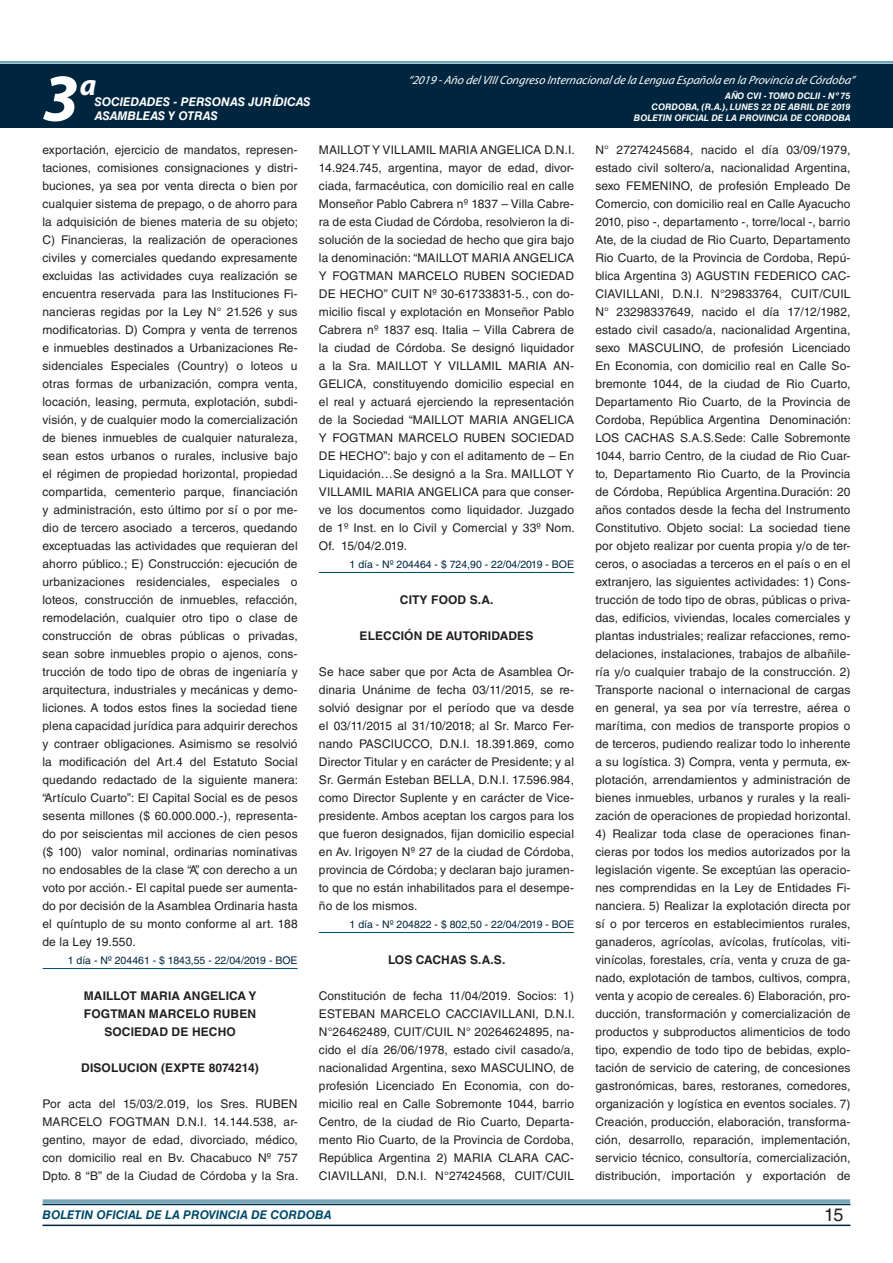
<style>
.page{position:relative;width:893px;height:1263px;background:#fff}
.page>*{position:absolute;margin:0;border:0;box-sizing:border-box;transform-origin:0 0}
.t1{font:italic 700 67.5px "Myriad Pro";color:#fff}
.t2{font:italic 700 30px "Myriad Pro";color:#fff}
.t3{font:18px "Helvetica LT Std";color:#231f20}
.t4{font:12px/18px "Helvetica LT Std";letter-spacing:.01em;color:#231f20;text-align:justify}
.t5{font:700 12px/18px "Helvetica LT Std";letter-spacing:.01em;color:#231f20;text-align:center}
.t6{font:italic 12px "Myriad Pro";color:#fff}
.t7{font:italic 700 12px "Helvetica LT Std";color:#fff}
.t8{font:italic 700 12px "Helvetica LT Std";color:#004b6c}
.t9{font:700 12px "Helvetica LT Std";letter-spacing:-.015em;color:#231f20}
.t10{font:10.5px "Helvetica LT Std";color:#00263f}
.t11{font:italic 700 9px/10.8px "Helvetica LT Std";color:#fff;text-align:right}
</style>
<div class="page">
<div style="left:0;top:61px;width:893px;height:6px;background:#fff;opacity:.75"></div>
<div style="left:0;top:64px;width:893px;height:64px;background:#00263f"></div>
<hr style="left:43px;top:1224px;width:807px;height:2px;background:#00263f">
<div style="left:42px;top:1198px;width:809px;height:8px;background:#fff;opacity:.75"></div>
<hr style="left:43px;top:968px;width:255px;height:1px;background:#004b6c">
<hr style="left:319px;top:572px;width:255px;height:1px;background:#004b6c">
<hr style="left:319px;top:932px;width:255px;height:1px;background:#004b6c">
<h2 class="t2" style="left:80px;top:66px;width:18px">a</h2>
<p class="t6" style="left:408px;top:72px;width:448px">“2019 -Año delVIIICongreso Internacionalde la Lengua Esp añola en la Provincia de Córdoba”</p>
<h1 class="t1" style="left:43px;top:54px;width:38px">3</h1>
<p class="t11" style="left:634px;top:91px;width:218px">AÑO CVI - TOMO DCLII - Nº 75<br>CORDOBA, (R.A.), LUNES 22 DE ABRIL DE 2019<br>BOLETIN OFICIAL DE LA PROVINCIA DE CORDOBA</p>
<p class="t7" style="left:95px;top:94px;width:217px">SOCIEDADES - PERSONAS JURÍDICAS</p>
<p class="t7" style="left:95px;top:109px;width:125px">ASAMBLEAS Y OTRAS</p>
<p class="t4" style="left:43px;top:141px;width:257px">exportación, ejercicio de mandatos, represen&shy;taciones, comisiones consignaciones y distri&shy;buciones, ya sea por venta directa o bien por cualquier sistema de prepago, o de ahorro para la adquisición de bienes materia de su objeto; C) Financieras, la realización de operaciones civiles y comerciales quedando expresamente excluidas las actividades cuya realización se encuentra reservada para las Instituciones Fi&shy;nancieras regidas por la Ley N° 21.526 y sus modificatorias. D) Compra y venta de terrenos e inmuebles destinados a Urbanizaciones Re&shy;sidenciales Especiales (Country) o loteos u otras formas de urbanización, compra venta, locación, leasing, permuta, explotación, subdi&shy;visión, y de cualquier modo la comercialización de bienes inmuebles de cualquier naturaleza, sean estos urbanos o rurales, inclusive bajo el régimen de propiedad horizontal, propiedad compartida, cementerio parque, financiación y administración, esto último por sí o por me&shy;dio de tercero asociado a terceros, quedando exceptuadas las actividades que requieran del ahorro público.; E) Construcción: ejecución de urbanizaciones residenciales, especiales o loteos, construcción de inmuebles, refacción, remodelación, cualquier otro tipo o clase de construcción de obras públicas o privadas, sean sobre inmuebles propio o ajenos, cons&shy;trucción de todo tipo de obras de ingeniaría y arquitectura, industriales y mecánicas y demo&shy;liciones. A todos estos fines la sociedad tiene plena capacidad jurídica para adquirir derechos y contraer obligaciones. Asimismo se resolvió la modificación del Art.4 del Estatuto Social quedando redactado de la siguiente manera: “Artículo Cuarto”: El Capital Social es de pesos sesenta millones ($ 60.000.000.-), representa&shy;do por seiscientas mil acciones de cien pesos ($ 100) valor nominal, ordinarias nominativas no endosables de la clase “A”, con derecho a un voto por acción.- El capital puede ser aumenta&shy;do por decisión de la Asamblea Ordinaria hasta el quíntuplo de su monto conforme al art. 188 de la Ley 19.550.</p>
<p class="t10" style="left:68px;top:954px;width:231px">1 día - Nº 204461 - $ 1843,55 - 22/04/2019 - BOE</p>
<p class="t5" style="left:84px;top:986px;width:174px">MAILLOT MARIA ANGELICA Y<br>FOGTMAN MARCELO RUBEN<br>SOCIEDAD DE HECHO</p>
<p class="t5" style="left:81px;top:1058px;width:179px">DISOLUCION (EXPTE 8074214)</p>
<p class="t4" style="left:43px;top:1095px;width:257px">Por acta del 15/03/2.019, los Sres. RUBEN MARCELO FOGTMAN D.N.I. 14.144.538, ar&shy;gentino, mayor de edad, divorciado, médico, con domicilio real en Bv. Chacabuco Nº 757<br>Dpto. 8 “B” de la Ciudad de Córdoba y la Sra.</p>
<p class="t4" style="left:319px;top:141px;width:257px">MAILLOT Y VILLAMIL MARIA ANGELICA D.N.I.<br>14.924.745, argentina, mayor de edad, divor&shy;ciada, farmacéutica, con domicilio real en calle Monseñor Pablo Cabrera nº 1837 – Villa Cabre&shy;ra de esta Ciudad de Córdoba, resolvieron la di&shy;solución de la sociedad de hecho que gira bajo la denominación: “MAILLOT MARIA ANGELICA Y FOGTMAN MARCELO RUBEN SOCIEDAD DE HECHO” CUIT Nº 30-61733831-5., con do&shy;micilio fiscal y explotación en Monseñor Pablo Cabrera nº 1837 esq. Italia – Villa Cabrera de la ciudad de Córdoba. Se designó liquidador a la Sra. MAILLOT Y VILLAMIL MARIA AN-GELICA, constituyendo domicilio especial en el real y actuará ejerciendo la representación de la Sociedad “MAILLOT MARIA ANGELICA Y FOGTMAN MARCELO RUBEN SOCIEDAD DE HECHO”: bajo y con el aditamento de – En Liquidación…Se designó a la Sra. MAILLOT Y VILLAMIL MARIA ANGELICA para que conser&shy;ve los documentos como liquidador. Juzgado de 1º Inst. en lo Civil y Comercial y 33º Nom.<br>Of. 15/04/2.019.</p>
<p class="t10" style="left:350px;top:558px;width:226px">1 día - Nº 204464 - $ 724,90 - 22/04/2019 - BOE</p>
<p class="t5" style="left:400px;top:590px;width:95px">CITY FOOD S.A.</p>
<p class="t5" style="left:360px;top:626px;width:175px">ELECCIÓN DE AUTORIDADES</p>
<p class="t4" style="left:319px;top:663px;width:257px">Se hace saber que por Acta de Asamblea Or&shy;dinaria Unánime de fecha 03/11/2015, se re&shy;solvió designar por el período que va desde el 03/11/2015 al 31/10/2018; al Sr. Marco Fer&shy;nando PASCIUCCO, D.N.I. 18.391.869, como Director Titular y en carácter de Presidente; y al Sr. Germán Esteban BELLA, D.N.I. 17.596.984, como Director Suplente y en carácter de Vice&shy;presidente. Ambos aceptan los cargos para los que fueron designados, fijan domicilio especial en Av. Irigoyen Nº 27 de la ciudad de Córdoba, provincia de Córdoba; y declaran bajo juramen&shy;to que no están inhabilitados para el desempe&shy;ño de los mismos.</p>
<p class="t10" style="left:350px;top:918px;width:226px">1 día - Nº 204822 - $ 802,50 - 22/04/2019 - BOE</p>
<p class="t9" style="left:388px;top:952px;width:119px">LOS CACHAS S.A.S.</p>
<p class="t4" style="left:319px;top:987px;width:257px">Constitución de fecha 11/04/2019. Socios: 1)<br>ESTEBAN MARCELO CACCIAVILLANI, D.N.I.<br>N°26462489, CUIT/CUIL N° 20264624895, na&shy;cido el día 26/06/1978, estado civil casado/a, nacionalidad Argentina, sexo MASCULINO, de profesión Licenciado En Economia, con do&shy;micilio real en Calle Sobremonte 1044, barrio Centro, de la ciudad de Rio Cuarto, Departa&shy;mento Rio Cuarto, de la Provincia de Cordoba, República Argentina 2) MARIA CLARA CAC-CIAVILLANI, D.N.I. N°27424568, CUIT/CUIL</p>
<p class="t4" style="left:595px;top:141px;width:257px">N° 27274245684, nacido el día 03/09/1979, estado civil soltero/a, nacionalidad Argentina, sexo FEMENINO, de profesión Empleado De Comercio, con domicilio real en Calle Ayacucho 2010, piso -, departamento -, torre/local -, barrio Ate, de la ciudad de Rio Cuarto, Departamento Rio Cuarto, de la Provincia de Cordoba, Repú&shy;blica Argentina 3) AGUSTIN FEDERICO CAC-CIAVILLANI, D.N.I. N°29833764, CUIT/CUIL N° 23298337649, nacido el día 17/12/1982, estado civil casado/a, nacionalidad Argentina, sexo MASCULINO, de profesión Licenciado En Economia, con domicilio real en Calle So&shy;bremonte 1044, de la ciudad de Rio Cuarto, Departamento Rio Cuarto, de la Provincia de Cordoba, República Argentina Denominación:<br>LOS CACHAS S.A.S.Sede: Calle Sobremonte 1044, barrio Centro, de la ciudad de Rio Cuar&shy;to, Departamento Rio Cuarto, de la Provincia de Córdoba, República Argentina.Duración: 20 años contados desde la fecha del Instrumento Constitutivo. Objeto social: La sociedad tiene por objeto realizar por cuenta propia y/o de ter&shy;ceros, o asociadas a terceros en el país o en el extranjero, las siguientes actividades: 1) Cons&shy;trucción de todo tipo de obras, públicas o priva&shy;das, edificios, viviendas, locales comerciales y plantas industriales; realizar refacciones, remo&shy;delaciones, instalaciones, trabajos de albañile&shy;ría y/o cualquier trabajo de la construcción. 2)<br>Transporte nacional o internacional de cargas en general, ya sea por vía terrestre, aérea o marítima, con medios de transporte propios o de terceros, pudiendo realizar todo lo inherente a su logística. 3) Compra, venta y permuta, ex&shy;plotación, arrendamientos y administración de bienes inmuebles, urbanos y rurales y la reali&shy;zación de operaciones de propiedad horizontal.</p>
<p class="t4" style="left:595px;top:825px;width:257px">4) Realizar toda clase de operaciones finan&shy;cieras por todos los medios autorizados por la legislación vigente. Se exceptúan las operacio&shy;nes comprendidas en la Ley de Entidades Fi&shy;nanciera. 5) Realizar la explotación directa por sí o por terceros en establecimientos rurales, ganaderos, agrícolas, avícolas, frutícolas, viti&shy;vinícolas, forestales, cría, venta y cruza de ga&shy;nado, explotación de tambos, cultivos, compra, venta y acopio de cereales. 6) Elaboración, pro&shy;ducción, transformación y comercialización de productos y subproductos alimenticios de todo tipo, expendio de todo tipo de bebidas, explo&shy;tación de servicio de catering, de concesiones gastronómicas, bares, restoranes, comedores, organización y logística en eventos sociales. 7)<br>Creación, producción, elaboración, transforma&shy;ción, desarrollo, reparación, implementación, servicio técnico, consultoría, comercialización, distribución, importación y exportación de</p>
<p class="t8" style="left:43px;top:1208px;width:290px">BOLETIN OFICIAL DE LA PROVINCIA DE CORDOBA</p>
<h3 class="t3" style="left:824px;top:1204px;width:21px">15</h3>
</div>
